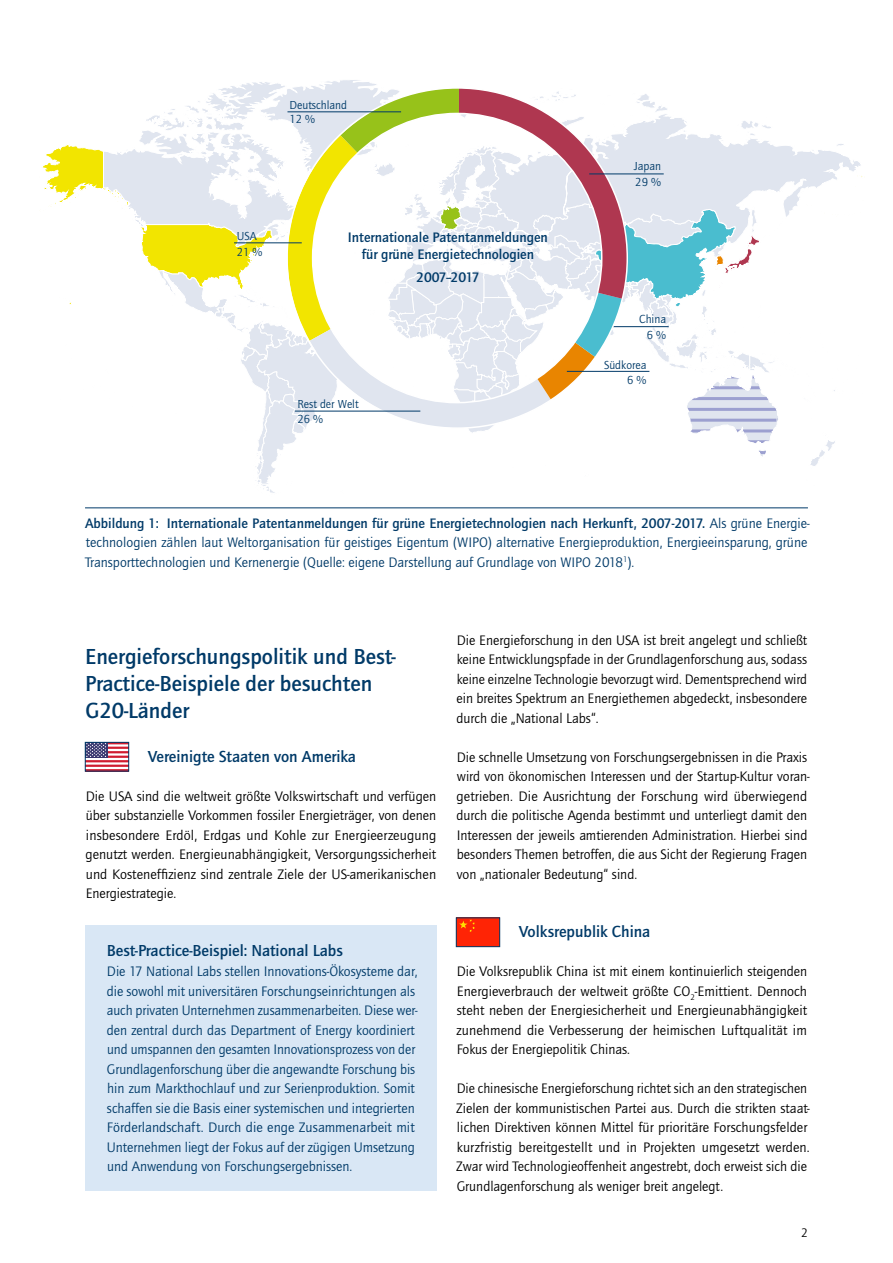
<style>
.page{position:relative;width:893px;height:1263px;background:#fff}
.page>*{position:absolute;margin:0;border:0;box-sizing:border-box;transform-origin:0 0}
._2__Ordnung{font:500 22.5px/27px "Quay Sans ITC Std";color:#003a68}
.Überschrift{font:500 16.5px "Quay Sans ITC Std";color:#003a68}
.Fließtext{font:14.25px/19.5px "Quay Sans ITC Std";color:#000;text-align:justify}
.Fließtext-2{font:14.25px/19.5px "Quay Sans ITC Std";color:#003a68}
.t1{font:500 14.25px/17.1px "Quay Sans ITC Std";color:#003a68;text-align:center}
.t2{font:500 14.25px "Quay Sans ITC Std";letter-spacing:-.025em;color:#003a68}
.Fließtext-3{font:12.75px "Quay Sans ITC Std";color:#000}
.t3{font:12px "Quay Sans ITC Std";color:#003a68}
.s1{font-weight:500}
</style>
<div class="page">
<svg style="left:87px;top:747px;width:40px;height:20px"></svg>
<hr style="left:85px;top:749px;width:44px;height:2px;background:#fff">
<hr style="left:85px;top:753px;width:44px;height:3px;background:#fff">
<hr style="left:85px;top:758px;width:44px;height:2px;background:#fff">
<hr style="left:85px;top:762px;width:44px;height:3px;background:#fff">
<div style="left:85px;top:742px;width:22px;height:16px;background:#3a3870"></div>
<svg style="left:87px;top:744px;width:19px;height:13px"></svg>
<div style="left:85px;top:742px;width:44px;height:29px;border:1px solid #003a68"></div>
<div style="left:456px;top:918px;width:44px;height:29px;background:#ff2405"></div>
<svg style="left:459px;top:920px;width:16px;height:12px"></svg>
<div style="left:456px;top:918px;width:44px;height:29px;border:1px solid #003a68"></div>
<div style="left:85px;top:925px;width:352px;height:266px;background:#d9e7f5"></div>
<svg style="left:60px;top:80px;width:803px;height:413px"></svg>
<svg style="left:286px;top:86px;width:343px;height:344px"></svg>
<hr style="left:287px;top:112px;width:114px;height:1px;background:#003a68">
<hr style="left:589px;top:174px;width:75px;height:1px;background:#003a68">
<hr style="left:567px;top:371px;width:82px;height:1px;background:#003a68">
<hr style="left:295px;top:411px;width:125px;height:1px;background:#003a68">
<hr style="left:234px;top:243px;width:68px;height:1px;background:#003a68">
<hr style="left:85px;top:508px;width:723px;height:1px;background:#003a68">
<p class="t3" style="left:289px;top:98px;width:59px">Deutschland</p>
<p class="t3" style="left:289px;top:112px;width:27px">12 %</p>
<p class="t3" style="left:237px;top:229px;width:21px">USA</p>
<p class="t3" style="left:237px;top:245px;width:27px">21 %</p>
<p class="t1" style="left:348px;top:229px;width:201px">Internationale Patentanmeldungen für grüne Energietechnologien</p>
<p class="t2" style="left:416px;top:269px;width:65px">2007–2017</p>
<p class="t3" style="left:297px;top:397px;width:63px">Rest der Welt</p>
<p class="t3" style="left:297px;top:412px;width:27px">26 %</p>
<p class="t3" style="left:634px;top:159px;width:29px">Japan</p>
<p class="t3" style="left:635px;top:175px;width:27px">29 %</p>
<p class="t3" style="left:639px;top:312px;width:28px">China</p>
<p class="t3" style="left:604px;top:358px;width:44px">Südkorea</p>
<p class="t3" style="left:647px;top:328px;width:21px">6 %</p>
<p class="t3" style="left:627px;top:372px;width:21px">6 %</p>
<p class="Fließtext-2" style="left:85px;top:513px;width:726px"><span class="s1">Abbildung 1: Internationale Patentanmeldungen für grüne Energietechnologien nach Herkunft, 2007-2017.</span> Als grüne Energie&shy;technologien zählen laut Weltorganisation für geistiges Eigentum (WIPO) alternative Energieproduktion, Energieeinsparung, grüne<br>Transporttechnologien und Kernenergie (Quelle: eigene Darstellung auf Grundlage von WIPO 2018<sup>1</sup>).</p>
<p class="_2__Ordnung" style="left:85px;top:643px;width:312px">Energieforschungspolitik und Best-<br>Practice-Beispiele der besuchten<br>G20-Länder</p>
<p class="Überschrift" style="left:148px;top:746px;width:209px">Vereinigte Staaten von Amerika</p>
<p class="Fließtext" style="left:86px;top:786px;width:352px">Die USA sind die weltweit größte Volkswirtschaft und verfügen über substanzielle Vorkommen fossiler Energieträger, von denen insbesondere Erdöl, Erdgas und Kohle zur Energieerzeugung genutzt werden. Energieunabhängigkeit, Versorgungssicherheit und Kosteneffizienz sind zentrale Ziele der US-amerikanischen Energiestrategie.</p>
<p class="Überschrift" style="left:107px;top:941px;width:237px">Best-Practice-Beispiel: National Labs</p>
<p class="Fließtext-2" style="left:107px;top:962px;width:312px">Die 17 National Labs stellen Innovations-Ökosysteme dar, die sowohl mit universitären Forschungseinrichtungen als auch privaten Unternehmen zusammenarbeiten. Diese wer&shy;den zentral durch das Department of Energy koordiniert und umspannen den gesamten Innovationsprozess von der Grundlagenforschung über die angewandte Forschung bis hin zum Markthochlauf und zur Serienproduktion. Somit schaffen sie die Basis einer systemischen und integrierten Förderlandschaft. Durch die enge Zusammenarbeit mit Unternehmen liegt der Fokus auf der zügigen Umsetzung und Anwendung von Forschungsergebnissen.</p>
<p class="Fließtext" style="left:456px;top:630px;width:352px">Die Energieforschung in den USA ist breit angelegt und schließt keine Entwicklungspfade in der Grundlagenforschung aus, sodass keine einzelne Technologie bevorzugt wird. Dementsprechend wird ein breites Spektrum an Energiethemen abgedeckt, insbesondere durch die „National Labs“.</p>
<p class="Fließtext" style="left:456px;top:747px;width:355px;text-align:left">Die schnelle Umsetzung von Forschungsergebnissen in die Praxis wird von ökonomischen Interessen und der Startup-Kultur voran&shy;getrieben. Die Ausrichtung der Forschung wird überwiegend durch die politische Agenda bestimmt und unterliegt damit den Interessen der jeweils amtierenden Administration. Hierbei sind besonders Themen betroffen, die aus Sicht der Regierung Fragen von „nationaler Bedeutung“ sind.</p>
<p class="Überschrift" style="left:519px;top:922px;width:133px">Volksrepublik China</p>
<p class="Fließtext" style="left:457px;top:962px;width:352px">Die Volksrepublik China ist mit einem kontinuierlich steigenden Energieverbrauch der weltweit größte CO<sub>2</sub>-Emittient. Dennoch steht neben der Energiesicherheit und Energieunabhängigkeit zunehmend die Verbesserung der heimischen Luftqualität im Fokus der Energiepolitik Chinas.</p>
<p class="Fließtext" style="left:456px;top:1079px;width:355px;text-align:left">Die chinesische Energieforschung richtet sich an den strategischen Zielen der kommunistischen Partei aus. Durch die strikten staat&shy;lichen Direktiven können Mittel für prioritäre Forschungsfelder kurzfristig bereitgestellt und in Projekten umgesetzt werden.<br>Zwar wird Technologieoffenheit angestrebt, doch erweist sich die Grundlagenforschung als weniger breit angelegt.</p>
<p class="Fließtext-3" style="left:801px;top:1226px;width:8px">2</p>
</div>
